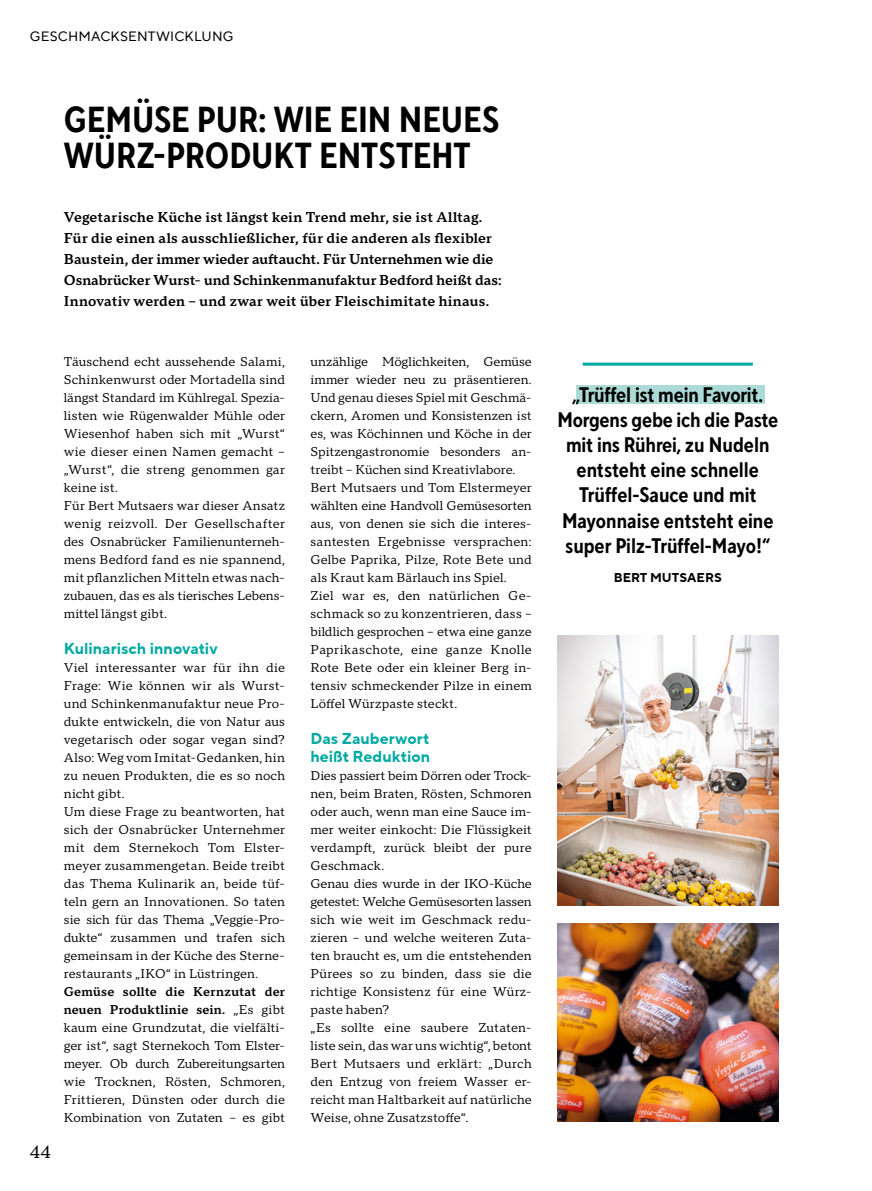
<style>
.page{position:relative;width:872px;height:1191px;background:#fff}
.page>*{position:absolute;margin:0;border:0;box-sizing:border-box;transform-origin:0 0}
.t1{font:700 36px/36px "TT Norms Std Cond";color:#000}
.t2{font:700 21px/25.2px "TT Norms Std Cond";color:#000;text-align:center}
.t3{font:18px "TT Norms Pro Serif";color:#000}
.t4{font:700 15.75px/18px "TT Norms Pro";letter-spacing:.005em;color:#00a9a2}
.t5{font:14.25px/21px "TT Norms Pro Serif Dm Bd";letter-spacing:.015em;color:#000}
.t6{font:13.5px "TT Norms Pro";letter-spacing:.015em;color:#000}
.t7{font:12.75px/18px "TT Norms Pro Serif";letter-spacing:.01em;color:#000}
.t8{font:12.75px/18px "TT Norms Pro Serif Dm Bd";letter-spacing:.02em;color:#000}
.t9{font:700 12.75px "TT Norms Pro";color:#000}
.s1{font-family:"TT Norms Pro Serif"}
</style>
<div class="page">
<div style="left:577px;top:385px;width:188px;height:18px;background:#acdad7"></div>
<img style="left:557px;top:636px;width:221px;height:270px">
<img style="left:557px;top:924px;width:221px;height:198px">
<hr style="left:583px;top:363px;width:170px;height:3px;background:#00a9a2">
<p class="t6" style="left:30px;top:26px;width:205px">GESCHMACKSENTWICKLUNG</p>
<h1 class="t1" style="left:64px;top:100px;width:437px">GEMÜSE PUR: WIE EIN NEUES<br>WÜRZ-PRODUKT ENTSTEHT</h1>
<p class="t5" style="left:64px;top:206px;width:439px">Vegetarische Küche ist längst kein Trend mehr, sie ist Alltag.<br>Für die einen als ausschließlicher, für die anderen als flexibler Baustein, der immer wieder auftaucht. Für Unternehmen wie die Osnabrücker Wurst- und Schinkenmanufaktur Bedford heißt das:<br>Innovativ werden – und zwar weit über Fleischimitate hinaus.</p>
<h3 class="t3" style="left:30px;top:1138px;width:23px">44</h3>
<p class="t7" style="left:64px;top:351px;width:223px">Täuschend echt aussehende Salami,<br>Schinkenwurst oder Mortadella sind längst Standard im Kühlregal. Spezia&shy;listen wie Rügenwalder Mühle oder<br>Wiesenhof haben sich mit „Wurst“ wie dieser einen Namen gemacht – „Wurst“, die streng genommen gar keine ist.<br>Für Bert Mutsaers war dieser Ansatz wenig reizvoll. Der Gesellschafter des Osnabrücker Familienunterneh&shy;mens Bedford fand es nie spannend, mit pflanzlichen Mitteln etwas nach&shy;zubauen, das es als tierisches Lebens&shy;mittel längst gibt.</p>
<p class="t4" style="left:64px;top:639px;width:155px">Kulinarisch innovativ</p>
<p class="t7" style="left:64px;top:657px;width:223px">Viel interessanter war für ihn die<br>Frage: Wie können wir als Wurst&shy;und Schinkenmanufaktur neue Pro&shy;dukte entwickeln, die von Natur aus vegetarisch oder sogar vegan sind?<br>Also: Weg vom Imitat-Gedanken, hin zu neuen Produkten, die es so noch nicht gibt.<br>Um diese Frage zu beantworten, hat sich der Osnabrücker Unternehmer mit dem Sternekoch Tom Elster&shy;meyer zusammengetan. Beide treibt das Thema Kulinarik an, beide tüf&shy;teln gern an Innovationen. So taten sie sich für das Thema „Veggie-Pro&shy;dukte“ zusammen und trafen sich gemeinsam in der Küche des Sterne&shy;restaurants „IKO“ in Lüstringen.</p>
<p class="t8" style="left:64px;top:981px;width:223px">Gemüse sollte die Kernzutat der neuen Produktlinie sein. <span class="s1">„Es gibt</span></p>
<p class="t7" style="left:64px;top:1017px;width:223px;text-align:justify">kaum eine Grundzutat, die vielfälti&shy;ger ist“, sagt Sternekoch Tom Elster&shy;meyer. Ob durch Zubereitungsarten wie Trocknen, Rösten, Schmoren, Frittieren, Dünsten oder durch die Kombination von Zutaten – es gibt</p>
<p class="t7" style="left:310px;top:351px;width:223px">unzählige Möglichkeiten, Gemüse immer wieder neu zu präsentieren.<br>Und genau dieses Spiel mit Geschmä&shy;ckern, Aromen und Konsistenzen ist es, was Köchinnen und Köche in der Spitzengastronomie besonders an&shy;treibt – Küchen sind Kreativlabore.<br>Bert Mutsaers und Tom Elstermeyer wählten eine Handvoll Gemüsesorten aus, von denen sie sich die interes&shy;santesten Ergebnisse versprachen:<br>Gelbe Paprika, Pilze, Rote Bete und als Kraut kam Bärlauch ins Spiel.<br>Ziel war es, den natürlichen Ge&shy;schmack so zu konzentrieren, dass – bildlich gesprochen – etwa eine ganze Paprikaschote, eine ganze Knolle Rote Bete oder ein kleiner Berg in&shy;tensiv schmeckender Pilze in einem Löffel Würzpaste steckt.</p>
<p class="t4" style="left:310px;top:729px;width:121px">Das Zauberwort heißt Reduktion</p>
<p class="t7" style="left:310px;top:765px;width:223px">Dies passiert beim Dörren oder Trock&shy;nen, beim Braten, Rösten, Schmoren oder auch, wenn man eine Sauce im&shy;mer weiter einkocht: Die Flüssigkeit verdampft, zurück bleibt der pure<br>Geschmack.<br>Genau dies wurde in der IKO-Küche getestet: Welche Gemüsesorten lassen sich wie weit im Geschmack redu&shy;zieren – und welche weiteren Zuta&shy;ten braucht es, um die entstehenden<br>Pürees so zu binden, dass sie die richtige Konsistenz für eine Würz&shy;paste haben?<br>„Es sollte eine saubere Zutaten&shy;liste sein, das war uns wichtig“, betont<br>Bert Mutsaers und erklärt: „Durch den Entzug von freiem Wasser er&shy;reicht man Haltbarkeit auf natürliche<br>Weise, ohne Zusatzstoffe“.</p>
<h2 class="t2" style="left:557px;top:381px;width:222px">„Trüffel ist mein Favorit.<br>Morgens gebe ich die Paste mit ins Rührei, zu Nudeln entsteht eine schnelle<br>Trüffel-Sauce und mit<br>Mayonnaise entsteht eine super Pilz-Trüffel-Mayo!“</h2>
<p class="t9" style="left:614px;top:568px;width:109px">BERT MUTSAERS</p>
</div>
